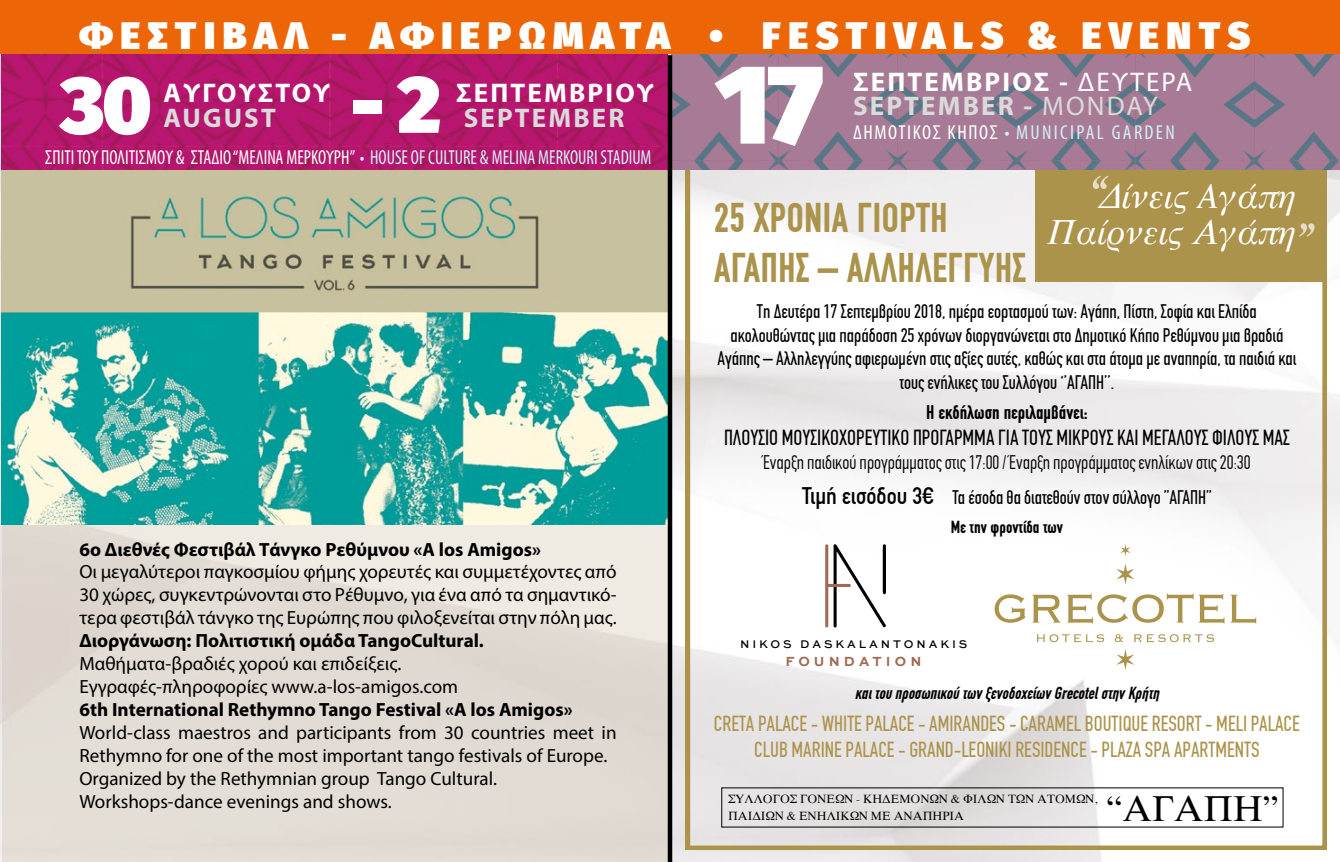
<style>
.page{position:relative;width:1340px;height:862px;background:#fff}
.page>*{position:absolute;margin:0;border:0;box-sizing:border-box;transform-origin:0 0}
.t1{font:900 112.5px "Fira Sans";color:#fff}
.t2{font:900 81px "Fira Sans";color:#fff}
.t3{font:italic 57.82px "Times";color:#e6ddc8}
.t4{font:700 41.4px/49.7px "PF Din Text Compressed";color:#ab934b}
.t5{font:900 38.25px "Fira Sans";letter-spacing:.2em;color:#fff}
.t6{font:36px "Times";color:#000}
.t7{font:italic 34.88px/35.6px "Times";color:#fff;text-align:right}
.t8{font:700 27px/24.8px "Myriad Pro";letter-spacing:.08em;color:#fff}
.t9{font:700 27px "Myriad Pro";letter-spacing:.08em;color:#dadada}
.t10{font:21.82px/26.1px "PF Din Text Compressed";color:#ab934b;text-align:center}
.t11{font:21.82px "PF Din Text Compressed";color:#000}
.t12{font:condensed 20.25px "Myriad Pro";color:#fff;scale:.9 1}
.t13{font:condensed 20.25px "Myriad Pro";letter-spacing:.08em;color:#d4edfc}
.t14{font:19.57px/23.6px "PF Din Text Compressed";color:#000;text-align:center}
.t15{font:300 19.57px/34.9px "PF Din Text Compressed";color:#000;text-align:center}
.t16{font:700 19.57px "PF Din Text Compressed";color:#000}
.t17{font:19.12px/22.9px "Myriad Pro";color:#000}
.t18{font:700 19.12px "Myriad Pro";color:#000}
.t19{font:italic 700 17.55px "PF Din Text Compressed";color:#000}
.t20{font:700 17.55px "PF Din Text Compressed";color:#000}
.t21{font:700 13.95px "Sweet Sans Pro";letter-spacing:.3em;color:#a06953}
.t22{font:11.92px/17.3px "Times";color:#000}
.t23{font:500 11.7px "Sweet Sans Pro";letter-spacing:.25em;color:#000}
.s1{color:#d4edfc}
.s2{font-weight:400}
.s3{color:#dadada}
.s4{font-weight:400;color:#dadada}
.s5{color:#fff}
.s6{font-family:"PF Din Text";font-weight:500;font-stretch:condensed;font-size:24.07px}
</style>
<div class="page">
<img style="left:0;top:170px;width:1339px;height:691px">
<svg style="left:686px;top:170px;width:640px;height:679px"></svg>
<img style="left:0;top:54px;width:1px;height:116px">
<img style="left:671px;top:54px;width:668px;height:116px">
<div style="left:3px;top:0;width:666px;height:861px;background:linear-gradient(to right,#e1dcd4,#e4dcd6)"></div>
<img style="left:1px;top:170px;width:666px;height:354px">
<img style="left:1px;top:54px;width:666px;height:116px">
<div style="left:0;top:0;width:1339px;height:54px;background:#ec6608"></div>
<div style="left:667px;top:55px;width:5px;height:806px;background:#000"></div>
<h3 class="t5" style="left:79px;top:0;width:1172px">ΦΕΣΤΙΒΑΛ - ΑΦΙΕΡΩΜΑΤΑ • FESTIVALS &amp; EVENTS</h3>
<h2 class="t2" style="left:61px;top:30px;width:93px">30</h2>
<h2 class="t2" style="left:351px;top:29px;width:91px">- 2</h2>
<h3 class="t8" style="left:164px;top:79px;width:168px">AΥΓΟΥΣΤΟΥ</h3>
<h3 class="t9" style="left:164px;top:100px;width:114px">AUGUST</h3>
<h3 class="t8" style="left:456px;top:79px;width:199px">ΣΕΠΤΕΜΒΡΙΟΥ</h3>
<h3 class="t9" style="left:463px;top:100px;width:162px">SEPTEMBER</h3>
<p class="t12" style="left:45px;top:145px;width:675px">ΣΠΙΤΙ ΤΟΥ ΠΟΛΙΤΙΣΜΟΥ &amp; ΣΤΑΔΙΟ “ΜΕΛΙΝΑ ΜΕΡΚΟΥΡΗ” <span class="s1">• HOUSE OF CULTURE &amp; MELINA MERKOURI STADIUM</span></p>
<p class="t18" style="left:79px;top:536px;width:463px">6ο Διεθνές Φεστιβάλ Τάνγκο Ρεθύμνου «A los Amigos»</p>
<p class="t17" style="left:79px;top:560px;width:539px;text-align:justify">Οι μεγαλύτεροι παγκοσμίου φήμης χορευτές και συμμετέχοντες από 30 χώρες, συγκεντρώνονται στο Ρέθυμνο, για ένα από τα σημαντικό&shy;τερα φεστιβάλ τάνγκο της Ευρώπης που φιλοξενείται στην πόλη μας.</p>
<p class="t18" style="left:79px;top:628px;width:406px">Διοργάνωση: Πολιτιστική ομάδα TangoCultural.</p>
<p class="t17" style="left:79px;top:651px;width:380px">Μαθήματα-βραδιές χορού και επιδείξεις.<br>Εγγραφές-πληροφορίες www.a-los-amigos.com</p>
<p class="t18" style="left:79px;top:697px;width:494px">6th International Rethymno Tango Festival «A los Amigos»</p>
<p class="t17" style="left:79px;top:720px;width:538px">World-class maestros and participants from 30 countries meet in Rethymno for one of the most important tango festivals of Europe.<br>Organized by the Rethymnian group Tango Cultural.<br>Workshops-dance evenings and shows.</p>
<h1 class="t1" style="left:715px;top:0;width:109px">17</h1>
<h3 class="t8" style="left:853px;top:68px;width:341px">ΣΕΠΤΕΜΒΡΙΟΣ - <span class="s2">ΔΕΥΤΕΡΑ<br></span><span class="s3">SEPTEMBER -</span> <span class="s4">MONDAY</span></h3>
<p class="t13" style="left:853px;top:120px;width:323px"><span class="s5">ΔΗΜΟΤΙΚΟΣ ΚΗΠΟΣ</span> • ΜUNICIPAL GARDEN</p>
<h3 class="t3" style="left:1083px;top:144px;width:28px">‘‘</h3>
<h3 class="t7" style="left:1046px;top:176px;width:251px">Δίνεις Aγάπη<br>Παίρνεις Αγάπη</h3>
<h3 class="t4" style="left:714px;top:193px;width:313px">25 ΧΡΌΝΙΑ ΓΙΌΡΤΉ<br>ΑΓΑΠΉΣ – ΑΛΛΉΛΕΓΓΎΉΣ</h3>
<p class="t14" style="left:717px;top:299px;width:580px">Τη Δευτέρα 17 Σεπτεμβρίου 2018, ημέρα εορτασμού των: Αγάπη, Πίστη, Σοφία και Ελπίδα ακολουθώντας μια παράδοση 25 χρόνων διοργανώνεται στο Δημοτικό Κήπο Ρεθύμνου μια βραδιά Αγάπης – Αλληλεγγύης αφιερωμένη στις αξίες αυτές, καθώς και στα άτομα με αναπηρία, τα παιδιά και τους ενήλικες του Συλλόγου ‘’ΑΓΑΠΗ’’.</p>
<p class="t16" style="left:926px;top:400px;width:163px">Ή εκδήλωση περιλαμβάνει:</p>
<p class="t11" style="left:724px;top:425px;width:567px">ΠΛΟΥΣΙΟ ΜΟΥΣΙΚΟΧΟΡΕΥΤΙΚΟ ΠΡΟΓΑΡΜΜΑ ΓΙΑ ΤΟΥΣ ΜΙΚΡΟΥΣ ΚΑΙ ΜΕΓΑΛΟΥΣ ΦΙΛΟΥΣ ΜΑΣ</p>
<p class="t15" style="left:763px;top:444px;width:489px">Έναρξη παιδικού προγράμματος στις 17:00 / Έναρξη προγράμματος ενηλίκων στις 20:30<br><span class="s6">Τιμή εισόδου 3€</span> <span class="s2">Τα έσοδα θα διατεθούν στον σύλλογο ”ΑΓΑΠΗ”</span></p>
<p class="t20" style="left:950px;top:517px;width:114px">Με την φροντίδα των</p>
<h3 class="t3" style="left:1323px;top:268px;width:28px;rotate:-180deg">‘‘</h3>
<p class="t23" style="left:740px;top:635px;width:229px">NIKOS DASKALANTONAKIS</p>
<p class="t21" style="left:785px;top:650px;width:138px">FOUNDATION</p>
<p class="t19" style="left:854px;top:681px;width:305px">και του προσωπικού των ξενοδοχείων Grecotel στην Κρήτη</p>
<p class="t10" style="left:714px;top:710px;width:587px">CRETA PALACE - WHITE PALACE - AMIRANDES - CARAMEL BOUTIQUE RESORT - MELI PALACE<br>CLUB MARINE PALACE - GRAND-LEONIKI RESIDENCE - PLAZA SPA APARTMENTS</p>
<p class="t22" style="left:728px;top:789px;width:371px">ΣΥΛΛΟΓΟΣ ΓΟΝΕΩΝ - ΚΗΔΕΜΟΝΩΝ &amp; ΦΙΛΩΝ ΤΩΝ ΑΤΟΜΩΝ,<br>ΠΑΙΔΙΩΝ &amp; ΕΝΗΛΙΚΩΝ ΜΕ ΑΝΑΠΗΡΙΑ</p>
<h3 class="t6" style="left:1106px;top:775px;width:173px">“ΑΓΑΠΗ”</h3>
</div>
